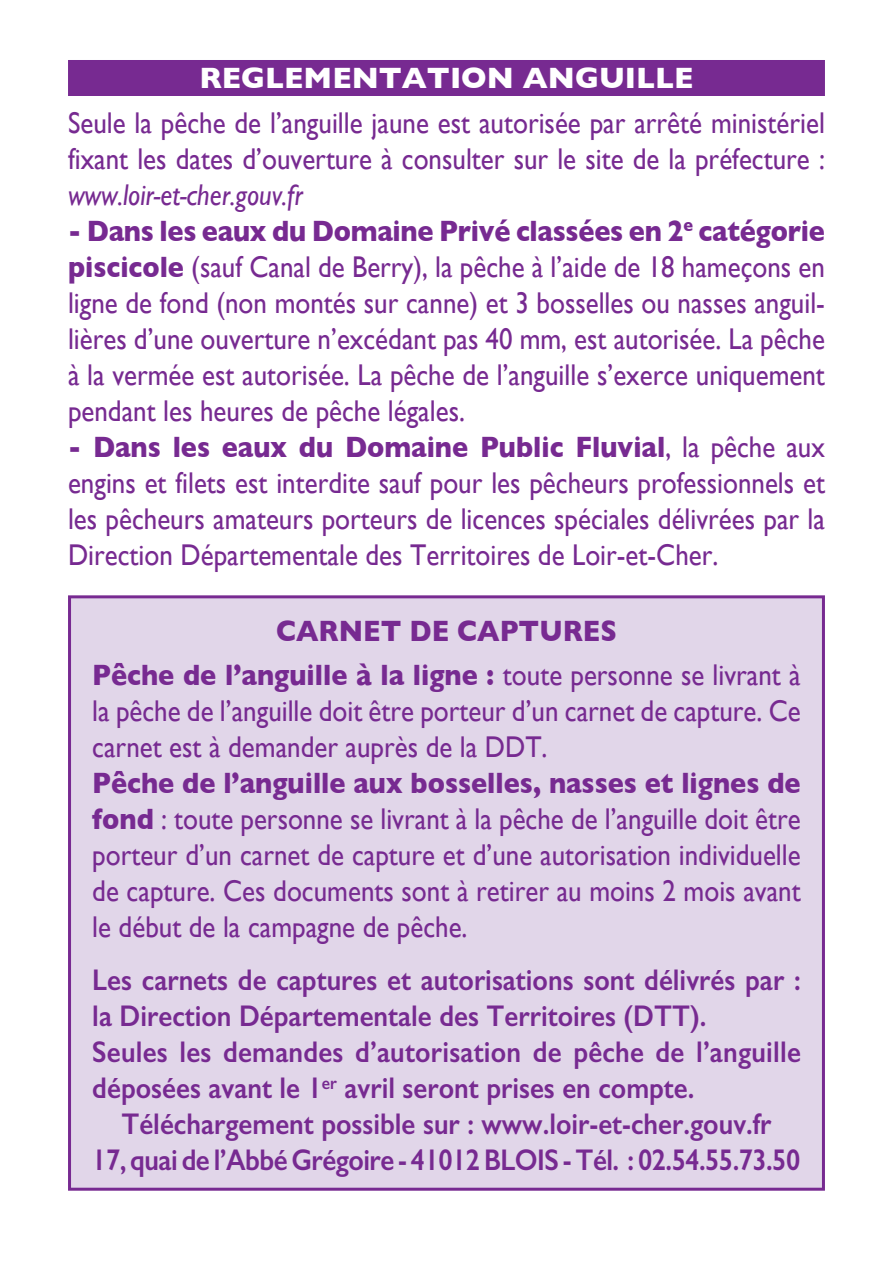
<style>
.page{position:relative;width:893px;height:1263px;background:#fff}
.page>*{position:absolute;margin:0;border:0;box-sizing:border-box;transform-origin:0 0}
.t1{font:30px/36px "Gill Sans";color:#772a91;text-align:justify;scale:.9 1}
.t2{font:600 30px/36px "Gill Sans";color:#772a91;scale:.9 1}
.t3{font:700 30px/44.4px "Gill Sans";color:#772a91;text-align:center;scale:.9 1}
.t4{font:italic 30px "Gill Sans";color:#772a91;scale:.9 1}
.t5{font:700 30px "Gill Sans";color:#fff}
.s1{font-weight:700}
.s2{font-weight:400}
</style>
<div class="page">
<div style="left:68px;top:60px;width:757px;height:36px;background:#772a91"></div>
<div style="left:70px;top:597px;width:753px;height:592px;background:#e1d6e9"></div>
<div style="left:68px;top:595px;width:757px;height:596px;border:3px solid #772a91"></div>
<p class="t5" style="left:199px;top:54px;width:496px">REGLEMENTATION ANGUILLE</p>
<p class="t1" style="left:68px;top:104px;width:842px">Seule la pêche de l’anguille jaune est autorisée par arrêté ministériel fixant les dates d’ouverture à consulter sur le site de la préfecture :</p>
<p class="t4" style="left:68px;top:178px;width:263px">www.loir-et-cher.gouv.fr</p>
<p class="t1" style="left:68px;top:212px;width:843px"><span class="s1">- Dans les eaux du Domaine Privé classées en 2</span><sup>e</sup> <span class="s1">catégorie piscicole</span> (sauf Canal de Berry), la pêche à l’aide de 18 hameçons en ligne de fond (non montés sur canne) et 3 bosselles ou nasses anguil&shy;lières d’une ouverture n’excédant pas 40 mm, est autorisée. La pêche à la vermée est autorisée. La pêche de l’anguille s’exerce uniquement pendant les heures de pêche légales.</p>
<p class="t1" style="left:68px;top:428px;width:843px"><span class="s1">- Dans les eaux du Domaine Public Fluvial</span>, la pêche aux engins et filets est interdite sauf pour les pêcheurs professionnels et les pêcheurs amateurs porteurs de licences spéciales délivrées par la Direction Départementale des Territoires de Loir-et-Cher.</p>
<p class="t3" style="left:92px;top:608px;width:789px">CARNET DE CAPTURES<br>Pêche de l’anguille à la ligne : <span class="s2">toute personne se livrant à</span></p>
<p class="t1" style="left:92px;top:693px;width:789px">la pêche de l’anguille doit être porteur d’un carnet de capture. Ce carnet est à demander auprès de la DDT.</p>
<p class="t1" style="left:92px;top:765px;width:789px"><span class="s1">Pêche de l’anguille aux bosselles, nasses et lignes de fond</span> : toute personne se livrant à la pêche de l’anguille doit être porteur d’un carnet de capture et d’une autorisation individuelle de capture. Ces documents sont à retirer au moins 2 mois avant le début de la campagne de pêche.</p>
<p class="t2" style="left:92px;top:962px;width:789px">Les carnets de captures et autorisations sont délivrés par : la Direction Départementale des Territoires (DTT).<br>Seules les demandes d’autorisation de pêche de l’anguille déposées avant le 1<sup>er</sup> avril seront prises en compte.</p>
<p class="t2" style="left:92px;top:1106px;width:788px;text-align:center">Téléchargement possible sur : www.loir-et-cher.gouv.fr<br>17, quai de l’Abbé Grégoire - 41012 BLOIS - Tél. : 02.54.55.73.50</p>
</div>
